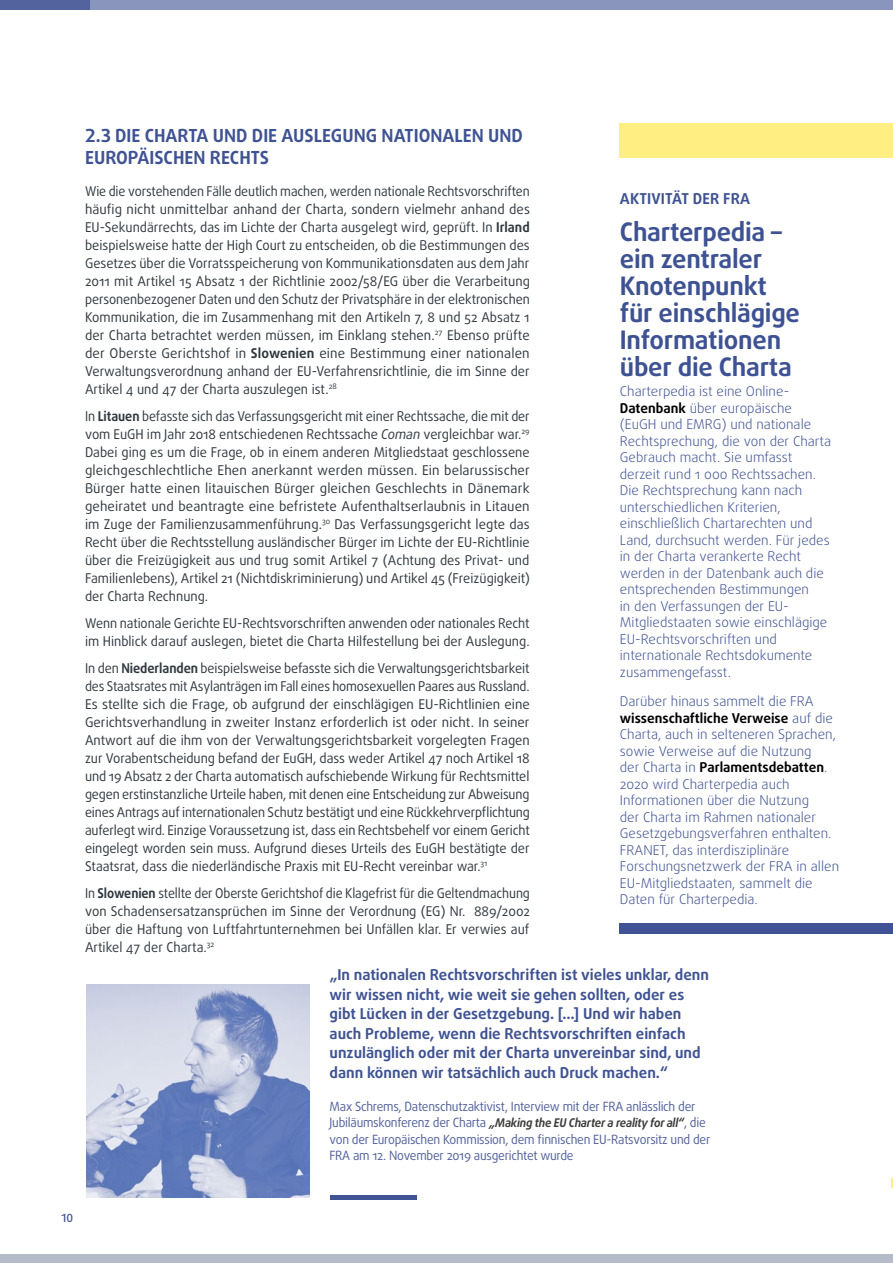
<style>
.page{position:relative;width:893px;height:1263px;background:#fff}
.page>*{position:absolute;margin:0;border:0;box-sizing:border-box;transform-origin:0 0}
.t1{font:700 25.5px/27px "Daxline Pro";letter-spacing:-.01em;color:#3e5293}
.TITLE_2{font:700 18px/22.5px "Daxline Pro";color:#3f5293}
.t2{font:700 15px/19.5px "Daxline Pro";color:#3f5293}
.t3{font:700 15px "Daxline Pro";letter-spacing:.01em;color:#3e5293}
.BODYTEXT{font:13.5px/18px "Daxline Pro";color:#2f383f;text-align:justify;scale:.93 1}
.TEXT-BOX{font:300 13.5px/16.5px "Daxline Pro";color:#3f5293}
.BODYTEXT-2{font:13.5px/18px "Daxline Pro";color:#2f383f;text-align:justify;scale:.95 1}
.BODYTEXT-3{font:13.5px/18px "Daxline Pro";color:#2f383f;text-align:justify;scale:.94 1}
.t4{font:12.75px/16.5px "Daxline Pro";letter-spacing:-.02em;color:#51609d;scale:.95 1}
.t5{font:italic 700 12px "Daxline Pro";letter-spacing:-.02em;color:#3c3c3b;scale:.95 1}
.t6{font:500 11.25px "Daxline Pro";color:#3f5293}
.s1{font-weight:700}
.s2{font-style:italic}
.s3{font-weight:700;color:#000}
.s4{font-weight:400;font-style:normal;font-size:12.75px;color:#51609d}
</style>
<div class="page">
<div style="left:89px;top:0;width:804px;height:10px;background:#8a95bd"></div>
<div style="left:0;top:0;width:89px;height:10px;background:#52639e"></div>
<div style="left:0;top:1254px;width:893px;height:9px;background:#b6bbca"></div>
<div style="left:620px;top:923px;width:273px;height:11px;background:#3f5293"></div>
<div style="left:620px;top:124px;width:273px;height:34px;background:#ffee81"></div>
<hr style="left:330px;top:1195px;width:86px;height:4px;background:#3f5293">
<img style="left:87px;top:985px;width:222px;height:212px">
<p class="TITLE_2" style="left:85px;top:124px;width:439px">2.3 DIE CHARTA UND DIE AUSLEGUNG NATIONALEN UND<br>EUROPÄISCHEN RECHTS</p>
<p class="BODYTEXT" style="left:85px;top:182px;width:480px">Wie die vorstehenden Fälle deutlich machen, werden nationale Rechtsvorschriften häufig nicht unmittelbar anhand der Charta, sondern vielmehr anhand des EU-Sekundärrechts, das im Lichte der Charta ausgelegt wird, geprüft. In <span class="s1">Irland </span>beispielsweise hatte der High Court zu entscheiden, ob die Bestimmungen des Gesetzes über die Vorratsspeicherung von Kommunikationsdaten aus dem Jahr 2011 mit Artikel 15 Absatz 1 der Richtlinie 2002/58/EG über die Verarbeitung personenbezogener Daten und den Schutz der Privatsphäre in der elektronischen Kommunikation, die im Zusammenhang mit den Artikeln 7, 8 und 52 Absatz 1 der Charta betrachtet werden müssen, im Einklang stehen.<sup>27</sup> Ebenso prüfte der Oberste Gerichtshof in <span class="s1">Slowenien</span> eine Bestimmung einer nationalen Verwaltungsverordnung anhand der EU-Verfahrensrichtlinie, die im Sinne der Artikel 4 und 47 der Charta auszulegen ist.<sup>28</sup></p>
<p class="BODYTEXT-3" style="left:85px;top:407px;width:475px">In <span class="s1">Litauen</span> befasste sich das Verfassungsgericht mit einer Rechtssache, die mit der vom EuGH im Jahr 2018 entschiedenen Rechtssache <span class="s2">Coman</span> vergleichbar war.<sup>29<br></sup>Dabei ging es um die Frage, ob in einem anderen Mitgliedstaat geschlossene gleichgeschlechtliche Ehen anerkannt werden müssen. Ein belarussischer Bürger hatte einen litauischen Bürger gleichen Geschlechts in Dänemark geheiratet und beantragte eine befristete Aufenthaltserlaubnis in Litauen im Zuge der Familienzusammenführung.<sup>30</sup> Das Verfassungsgericht legte das Recht über die Rechtsstellung ausländischer Bürger im Lichte der EU-Richtlinie über die Freizügigkeit aus und trug somit Artikel 7 (Achtung des Privat- und Familienlebens), Artikel 21 (Nichtdiskriminierung) und Artikel 45 (Freizügigkeit) der Charta Rechnung.</p>
<p class="BODYTEXT-3" style="left:85px;top:614px;width:474px">Wenn nationale Gerichte EU-Rechtsvorschriften anwenden oder nationales Recht im Hinblick darauf auslegen, bietet die Charta Hilfestellung bei der Auslegung.</p>
<p class="BODYTEXT-2" style="left:85px;top:659px;width:470px">In den <span class="s1">Niederlanden</span> beispielsweise befasste sich die Verwaltungsgerichtsbarkeit des Staatsrates mit Asylanträgen im Fall eines homosexuellen Paares aus Russland.<br>Es stellte sich die Frage, ob aufgrund der einschlägigen EU-Richtlinien eine Gerichtsverhandlung in zweiter Instanz erforderlich ist oder nicht. In seiner Antwort auf die ihm von der Verwaltungsgerichtsbarkeit vorgelegten Fragen zur Vorabentscheidung befand der EuGH, dass weder Artikel 47 noch Artikel 18 und 19 Absatz 2 der Charta automatisch aufschiebende Wirkung für Rechtsmittel gegen erstinstanzliche Urteile haben, mit denen eine Entscheidung zur Abweisung eines Antrags auf internationalen Schutz bestätigt und eine Rückkehrverpflichtung auferlegt wird. Einzige Voraussetzung ist, dass ein Rechtsbehelf vor einem Gericht eingelegt worden sein muss. Aufgrund dieses Urteils des EuGH bestätigte der Staatsrat, dass die niederländische Praxis mit EU-Recht vereinbar war.<sup>31</sup></p>
<p class="BODYTEXT" style="left:85px;top:884px;width:480px">In <span class="s1">Slowenien</span> stellte der Oberste Gerichtshof die Klagefrist für die Geltendmachung von Schadensersatzansprüchen im Sinne der Verordnung (EG) Nr. 889/2002 über die Haftung von Luftfahrtunternehmen bei Unfällen klar. Er verwies auf Artikel 47 der Charta.<sup>32</sup></p>
<p class="t3" style="left:620px;top:189px;width:132px">AKTIVITÄT DER FRA</p>
<p class="t1" style="left:620px;top:218px;width:182px">Charterpedia – ein zentraler<br>Knotenpunkt für einschlägige<br>Informationen über die Charta</p>
<p class="TEXT-BOX" style="left:620px;top:383px;width:213px">Charterpedia ist eine Online-<br><span class="s3">Datenbank</span> über europäische (EuGH und EMRG) und nationale<br>Rechtsprechung, die von der Charta<br>Gebrauch macht. Sie umfasst derzeit rund 1 000 Rechtssachen.<br>Die Rechtsprechung kann nach unterschiedlichen Kriterien, einschließlich Chartarechten und<br>Land, durchsucht werden. Für jedes in der Charta verankerte Recht werden in der Datenbank auch die entsprechenden Bestimmungen<br>in den Verfassungen der EU-<br>Mitgliedstaaten sowie einschlägige<br>EU-Rechtsvorschriften und internationale Rechtsdokumente zusammengefasst.</p>
<p class="TEXT-BOX" style="left:620px;top:693px;width:221px">Darüber hinaus sammelt die FRA <span class="s3">wissenschaftliche Verweise</span> auf die<br>Charta, auch in selteneren Sprachen, sowie Verweise auf die Nutzung<br>der Charta in <span class="s3">Parlamentsdebatten</span>.<br>2020 wird Charterpedia auch<br>Informationen über die Nutzung<br>der Charta im Rahmen nationaler<br>Gesetzgebungsverfahren enthalten.<br>FRANET, das interdisziplinäre<br>Forschungsnetzwerk der FRA in allen<br>EU-Mitgliedstaaten, sammelt die<br>Daten für Charterpedia.</p>
<p class="t2" style="left:330px;top:965px;width:381px">„In nationalen Rechtsvorschriften ist vieles unklar, denn wir wissen nicht, wie weit sie gehen sollten, oder es gibt Lücken in der Gesetzgebung. […] Und wir haben auch Probleme, wenn die Rechtsvorschriften einfach unzulänglich oder mit der Charta unvereinbar sind, und dann können wir tatsächlich auch Druck machen.“</p>
<p class="t4" style="left:330px;top:1098px;width:387px">Max Schrems, Datenschutzaktivist, Interview mit der FRA anlässlich der</p>
<p class="t5" style="left:330px;top:1115px;width:397px"><span class="s4">Jubiläumskonferenz der Charta</span> „Making the EU Charter a reality for all“<span class="s4">, die</span></p>
<p class="t4" style="left:330px;top:1131px;width:402px">von der Europäischen Kommission, dem finnischen EU-Ratsvorsitz und der<br>FRA am 12. November 2019 ausgerichtet wurde</p>
<p class="t6" style="left:62px;top:1210px;width:13px">10</p>
</div>
